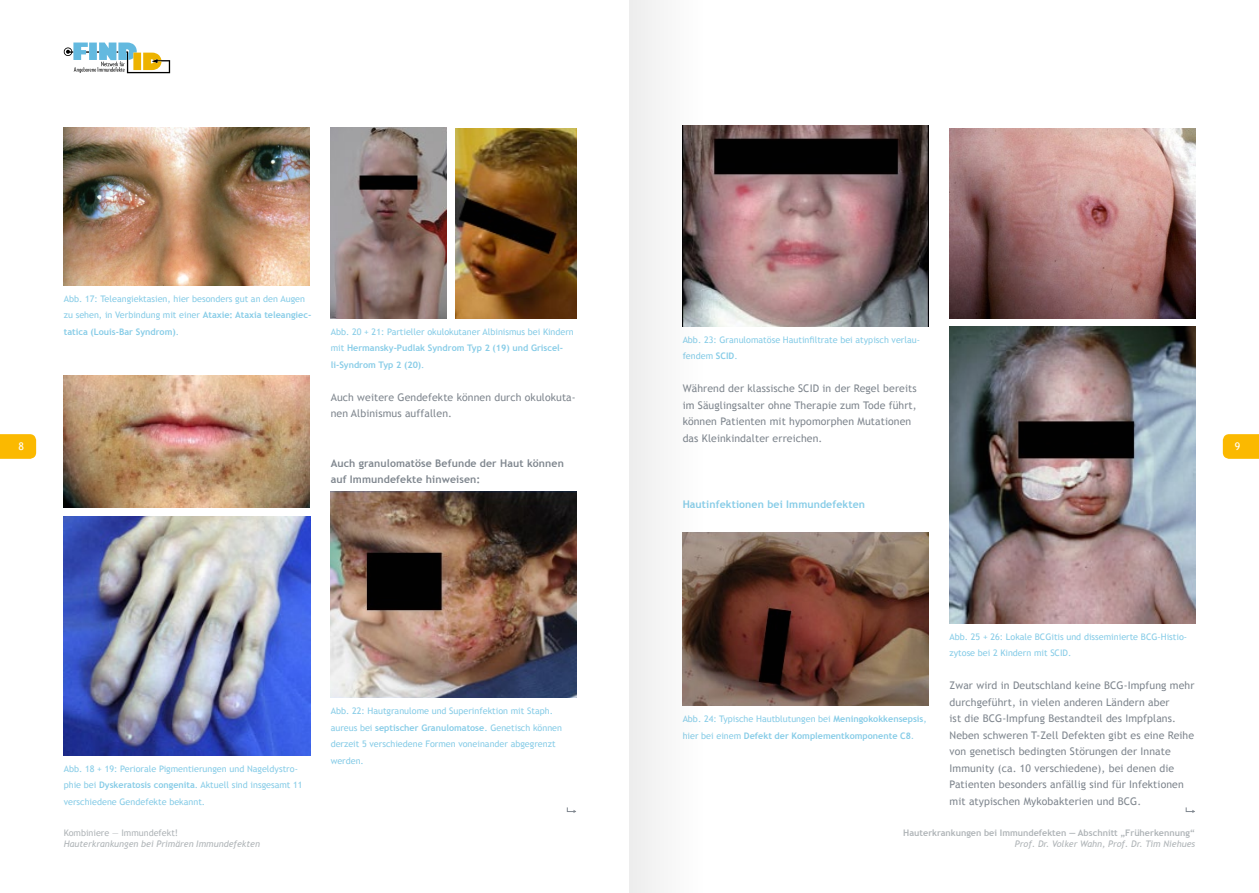
<style>
.page{position:relative;width:1259px;height:893px;background:#fff}
.page>*{position:absolute;margin:0;border:0;box-sizing:border-box;transform-origin:0 0}
.t1{font:10.5px/16.5px "Trebuchet MS";letter-spacing:.01em;color:#80878f}
.t2{font:700 10.5px/16.5px "Trebuchet MS";letter-spacing:.01em;color:#80878f}
.t3{font:700 10.5px "Trebuchet MS";letter-spacing:.01em;color:#87cce7}
.t4{font:10.5px "Trebuchet MS";color:#fff}
.t5{font:9px/16.5px "Trebuchet MS";color:#87cce7}
.t6{font:700 9px/16.5px "Trebuchet MS";color:#87cce7}
.t7{font:italic 9px "Trebuchet MS";color:#b0b5b8}
.t8{font:700 9px "Trebuchet MS";color:#b0b5b8}
.t9{font:9px "Trebuchet MS";color:#b0b5b8}
.s1{font-weight:700}
.s2{font-weight:400}
.s3{font-weight:400;font-style:italic}
</style>
<div class="page">
<svg style="left:0;top:434px;width:36px;height:25px"></svg>
<svg style="left:1222px;top:434px;width:37px;height:25px"></svg>
<svg style="left:64px;top:43px;width:106px;height:30px"></svg>
<img style="left:64px;top:128px;width:245px;height:157px">
<img style="left:64px;top:376px;width:245px;height:132px">
<img style="left:64px;top:516px;width:246px;height:239px">
<img style="left:331px;top:128px;width:115px;height:190px">
<img style="left:455px;top:128px;width:121px;height:190px">
<img style="left:331px;top:491px;width:245px;height:207px">
<svg style="left:566px;top:807px;width:10px;height:6px"></svg>
<svg style="left:1185px;top:807px;width:10px;height:6px"></svg>
<img style="left:709px;top:125px;width:219px;height:201px">
<img style="left:709px;top:532px;width:219px;height:174px">
<img style="left:949px;top:128px;width:246px;height:190px">
<img style="left:949px;top:326px;width:246px;height:297px">
<svg style="left:629px;top:0;width:80px;height:893px;fill:#f4f4f4"></svg>
<p class="t5" style="left:64px;top:290px;width:249px">Abb. 17: Teleangiektasien, hier besonders gut an den Augen zu sehen, in Verbindung mit einer <span class="s1">Ataxie: Ataxia teleangiec&shy;tatica (Louis-Bar Syndrom)</span>.</p>
<p class="t6" style="left:331px;top:323px;width:245px"><span class="s2">Abb. 20 + 21: Partieller okulokutaner Albinismus bei Kindern mit</span> Hermansky-Pudlak Syndrom Typ 2 (19) und Griscel&shy;li-Syndrom Typ 2 (20)<span class="s2">.</span></p>
<p class="t1" style="left:331px;top:389px;width:247px">Auch weitere Gendefekte können durch okulokuta&shy;nen Albinismus auffallen.</p>
<p class="t5" style="left:682px;top:331px;width:239px">Abb. 23: Granulomatöse Hautinfiltrate bei atypisch verlau&shy;fendem <span class="s1">SCID</span>.</p>
<p class="t1" style="left:682px;top:380px;width:236px">Während der klassische SCID in der Regel bereits im Säuglingsalter ohne Therapie zum Tode führt, können Patienten mit hypomorphen Mutationen das Kleinkindalter erreichen.</p>
<p class="t4" style="left:19px;top:440px;width:7px">8</p>
<p class="t4" style="left:1234px;top:440px;width:7px">9</p>
<p class="t2" style="left:331px;top:455px;width:235px">Auch granulomatöse Befunde der Haut können auf Immundefekte hinweisen:</p>
<p class="t5" style="left:64px;top:760px;width:240px">Abb. 18 + 19: Periorale Pigmentierungen und Nageldystro&shy;phie bei <span class="s1">Dyskeratosis congenita</span>. Aktuell sind insgesamt 11 verschiedene Gendefekte bekannt.</p>
<p class="t9" style="left:64px;top:827px;width:116px">Kombiniere — Immundefekt!</p>
<p class="t7" style="left:64px;top:839px;width:198px">Hauterkrankungen bei Primären Immundefekten</p>
<p class="t5" style="left:331px;top:703px;width:233px">Abb. 22: Hautgranulome und Superinfektion mit Staph. aureus bei <span class="s1">septischer Granulomatose</span>. Genetisch können derzeit 5 verschiedene Formen voneinander abgegrenzt werden.</p>
<p class="t3" style="left:682px;top:497px;width:184px">Hautinfektionen bei Immundefekten</p>
<p class="t5" style="left:949px;top:628px;width:239px">Abb. 25 + 26: Lokale BCGitis und disseminierte BCG-Histio&shy;zytose bei 2 Kindern mit SCID.</p>
<p class="t1" style="left:949px;top:677px;width:246px">Zwar wird in Deutschland keine BCG-Impfung mehr durchgeführt, in vielen anderen Ländern aber<br>ist die BCG-Impfung Bestandteil des Impfplans.<br>Neben schweren T-Zell Defekten gibt es eine Reihe von genetisch bedingten Störungen der Innate Immunity (ca. 10 verschiedene), bei denen die Patienten besonders anfällig sind für Infektionen mit atypischen Mykobakterien und BCG.</p>
<p class="t8" style="left:903px;top:827px;width:293px">Hauterkrankungen bei Immundefekten — Abschnitt „Früherkennung“</p>
<p class="t7" style="left:1015px;top:839px;width:182px">Prof. Dr. Volker Wahn, Prof. Dr. Tim Niehues</p>
<p class="t6" style="left:682px;top:711px;width:246px"><span class="s2">Abb. 24: Typische Hautblutungen bei</span> Meningokokkensepsis<span class="s2">, hier bei einem</span> Defekt der Komplementkomponente C8<span class="s3">.</span></p>
</div>
